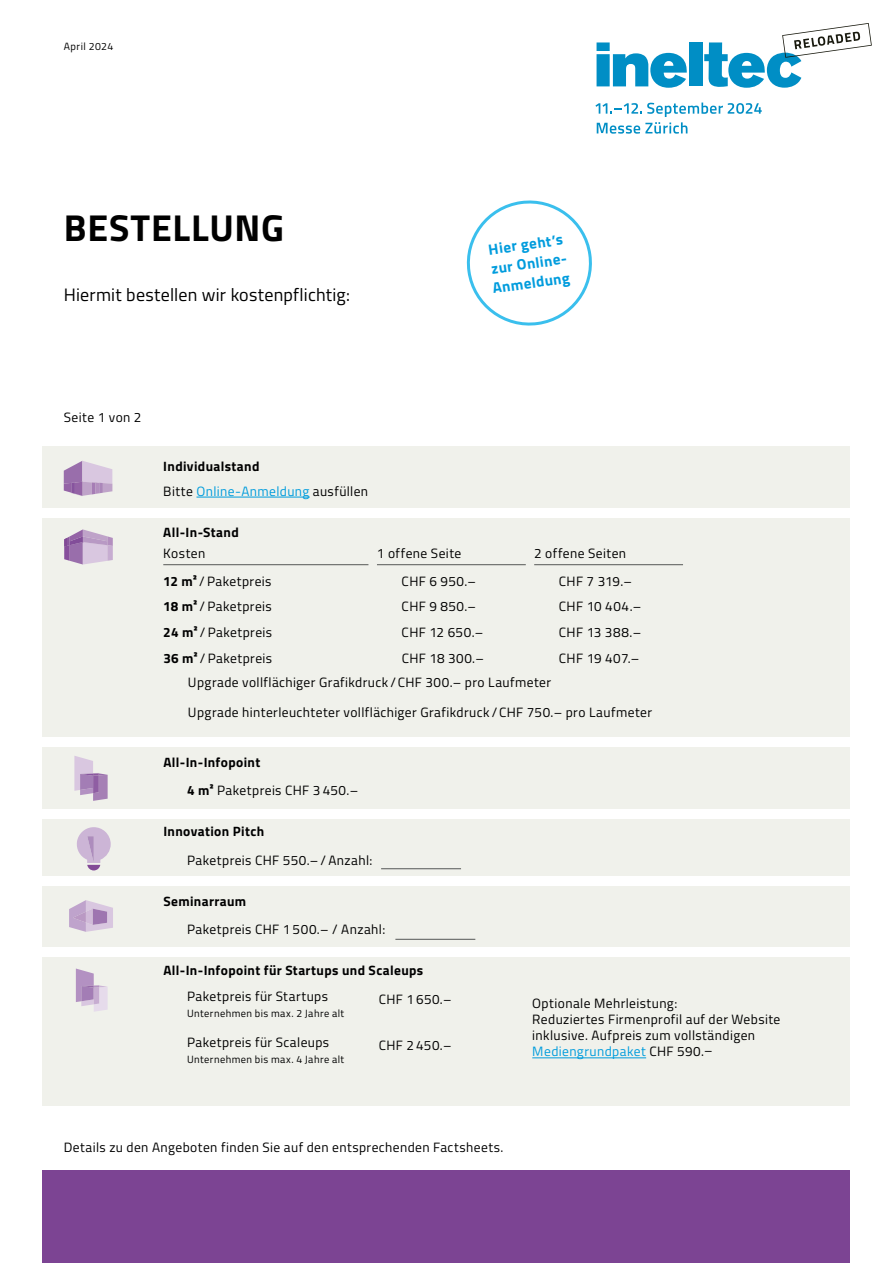
<style>
.page{position:relative;width:893px;height:1263px;background:#fff}
.page>*{position:absolute;margin:0;border:0;box-sizing:border-box;transform-origin:0 0}
.t1{font:700 37.5px "Titillium";letter-spacing:.02em;color:#000}
.t2{font:18px "Titillium";letter-spacing:.01em;color:#000}
.t3{font:700 15px/19.5px "Titillium";color:#009cdd}
.t4{font:13.5px/16.2px "Titillium";letter-spacing:.03em;color:#000}
.t5{font:700 13.5px/28.2px "Titillium";letter-spacing:.03em;color:#000}
.t6{font:13.5px/24.8px "Titillium";letter-spacing:.03em;color:#009cdd}
.t7{font:10.5px "Titillium";letter-spacing:.04em;color:#000}
.s1{font-weight:700;color:#000}
.s2{color:#000}
.s3{font-weight:700}
.s4{font-weight:400}
.s5{color:#009cdd}
</style>
<div class="page">
<svg style="left:597px;top:42px;width:90px;height:46px"></svg>
<div style="left:689px;top:42px;width:13px;height:44px;background:#008ec5"></div>
<svg style="left:595px;top:103px;width:167px;height:31px"></svg>
<svg style="left:704px;top:23px;width:168px;height:65px"></svg>
<div style="left:43px;top:1171px;width:807px;height:92px;background:#7c4493"></div>
<div style="left:43px;top:747px;width:807px;height:62px;background:#f0f1eb"></div>
<div style="left:43px;top:819px;width:807px;height:57px;background:#f0f1eb"></div>
<div style="left:43px;top:886px;width:807px;height:61px;background:#f0f1eb"></div>
<div style="left:43px;top:957px;width:807px;height:149px;background:#f0f1eb"></div>
<div style="left:43px;top:446px;width:807px;height:62px;background:#f0f1eb"></div>
<div style="left:43px;top:519px;width:807px;height:218px;background:#f0f1eb"></div>
<hr style="left:196px;top:497px;width:114px;height:1px;background:#009cdd">
<hr style="left:163px;top:564px;width:205px;height:1px;background:#555756">
<hr style="left:377px;top:564px;width:149px;height:1px;background:#555756">
<hr style="left:534px;top:564px;width:149px;height:1px;background:#555756">
<hr style="left:532px;top:1057px;width:114px;height:1px;background:#009cdd">
<svg style="left:466px;top:200px;width:126px;height:126px"></svg>
<hr style="left:381px;top:868px;width:80px;height:1px;background:#555756">
<hr style="left:395px;top:939px;width:80px;height:1px;background:#555756">
<svg style="left:74px;top:756px;width:34px;height:45px"></svg>
<svg style="left:64px;top:529px;width:49px;height:35px"></svg>
<svg style="left:64px;top:461px;width:48px;height:35px"></svg>
<svg style="left:77px;top:827px;width:34px;height:43px"></svg>
<svg style="left:69px;top:900px;width:44px;height:32px"></svg>
<svg style="left:76px;top:968px;width:32px;height:44px"></svg>
<p class="t7" style="left:64px;top:39px;width:51px">April 2024</p>
<h1 class="t1" style="left:64px;top:199px;width:222px">BESTELLUNG</h1>
<h2 class="t2" style="left:64px;top:281px;width:288px">Hiermit bestellen wir kostenpflichtig:</h2>
<p class="t4" style="left:64px;top:408px;width:79px">Seite 1 von 2</p>
<p class="t3" style="left:486px;top:239px;width:81px;rotate:-8deg">Hier geht’s zur Online-<br>Anmeldung</p>
<p class="t6" style="left:163px;top:453px;width:206px"><span class="s1">Individualstand<br></span><span class="s2">Bitte</span> Online-Anmeldung <span class="s2">ausfüllen</span></p>
<p class="t5" style="left:163px;top:517px;width:77px">All-In-Stand</p>
<p class="t4" style="left:163px;top:544px;width:44px">Kosten</p>
<p class="t4" style="left:377px;top:544px;width:86px">1 offene Seite</p>
<p class="t4" style="left:534px;top:544px;width:94px">2 offene Seiten</p>
<p class="t4" style="left:163px;top:572px;width:110px"><span class="s3">12 m²</span> / Paketpreis</p>
<p class="t4" style="left:402px;top:572px;width:76px">CHF 6 950.–</p>
<p class="t4" style="left:559px;top:572px;width:75px">CHF 7 319.–</p>
<p class="t4" style="left:163px;top:598px;width:110px"><span class="s3">18 m²</span> / Paketpreis</p>
<p class="t4" style="left:402px;top:598px;width:76px">CHF 9 850.–</p>
<p class="t4" style="left:559px;top:598px;width:84px">CHF 10 404.–</p>
<p class="t4" style="left:163px;top:623px;width:110px"><span class="s3">24 m²</span> / Paketpreis</p>
<p class="t4" style="left:402px;top:623px;width:83px">CHF 12 650.–</p>
<p class="t4" style="left:559px;top:623px;width:84px">CHF 13 388.–</p>
<p class="t4" style="left:163px;top:649px;width:110px"><span class="s3">36 m²</span> / Paketpreis</p>
<p class="t4" style="left:402px;top:649px;width:84px">CHF 18 300.–</p>
<p class="t4" style="left:559px;top:649px;width:82px">CHF 19 407.–</p>
<p class="t4" style="left:188px;top:673px;width:365px">Upgrade vollflächiger Grafikdruck /CHF 300.– pro Laufmeter</p>
<p class="t4" style="left:188px;top:703px;width:466px">Upgrade hinterleuchteter vollflächiger Grafikdruck /CHF 750.– pro Laufmeter</p>
<p class="t5" style="left:187px;top:748px;width:173px;text-indent:-24px">All-In-Infopoint<br>4 m² <span class="s4">Paketpreis CHF 3 450.–</span></p>
<p class="t5" style="left:163px;top:817px;width:102px">Innovation Pitch</p>
<p class="t4" style="left:187px;top:851px;width:187px">Paketpreis CHF 550.– / Anzahl:</p>
<p class="t5" style="left:163px;top:886px;width:84px">Seminarraum</p>
<p class="t4" style="left:187px;top:920px;width:200px">Paketpreis CHF 1 500.– / Anzahl:</p>
<p class="t5" style="left:163px;top:955px;width:261px">All-In-Infopoint für Startups und Scaleups</p>
<p class="t4" style="left:187px;top:987px;width:142px">Paketpreis für Startups</p>
<p class="t7" style="left:187px;top:1006px;width:159px">Unternehmen bis max. 2 Jahre alt</p>
<p class="t4" style="left:379px;top:990px;width:74px">CHF 1 650.–</p>
<p class="t4" style="left:532px;top:994px;width:250px">Optionale Mehrleistung:<br>Reduziertes Firmenprofil auf der Website inklusive. Aufpreis zum vollständigen <span class="s5">Mediengrundpaket</span> CHF 590.–</p>
<p class="t4" style="left:187px;top:1033px;width:144px">Paketpreis für Scaleups</p>
<p class="t7" style="left:187px;top:1052px;width:159px">Unternehmen bis max. 4 Jahre alt</p>
<p class="t4" style="left:379px;top:1037px;width:74px">CHF 2 450.–</p>
<p class="t4" style="left:64px;top:1139px;width:441px">Details zu den Angeboten finden Sie auf den entsprechenden Factsheets.</p>
</div>
